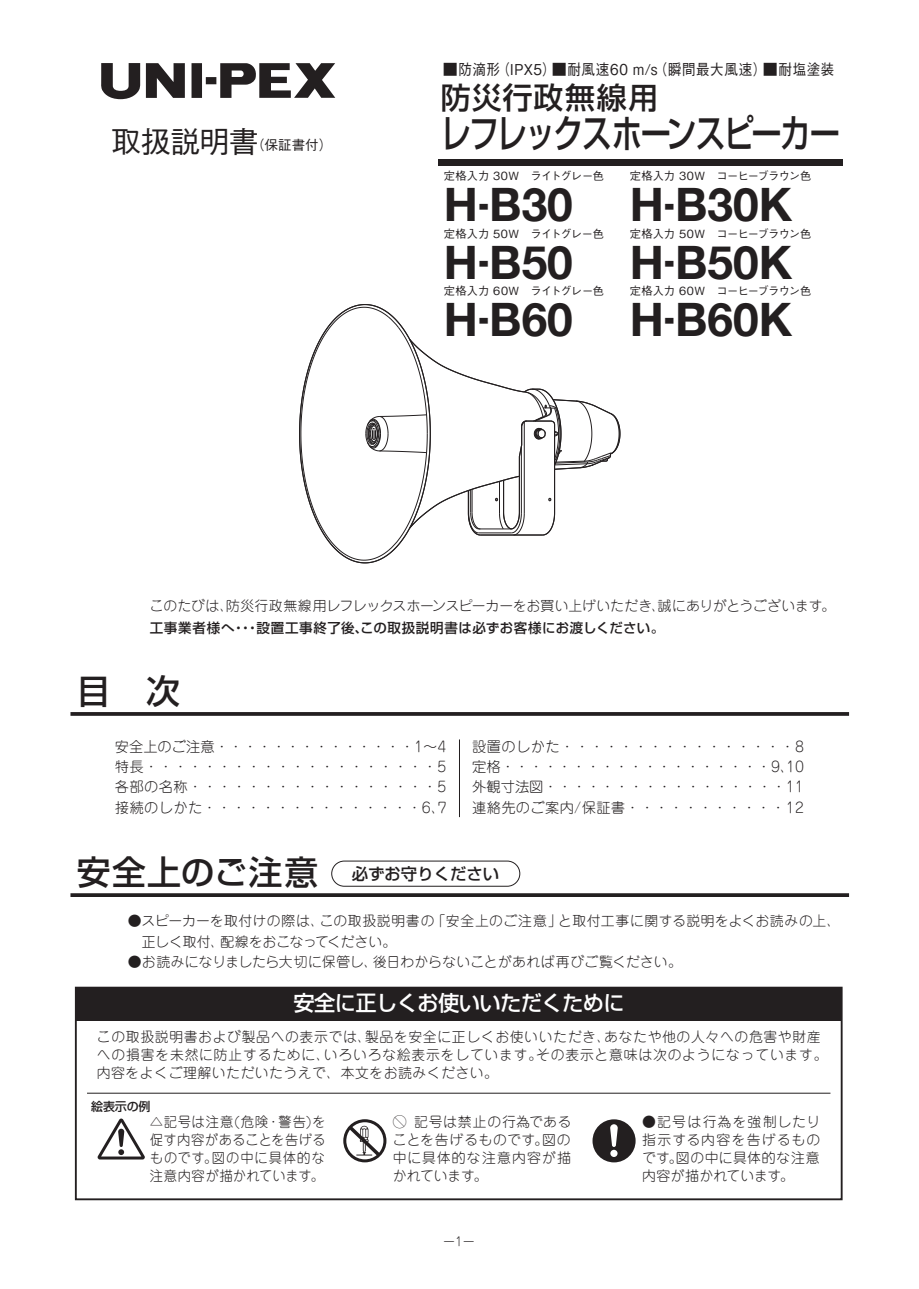
<style>
.page{position:relative;width:919px;height:1289px;background:#fff}
.page>*{position:absolute;margin:0;border:0;box-sizing:border-box;transform-origin:0 0}
.t1{font:700 46.05px "Helvetica Neue";color:#231f20}
.t2{font:500 39px "Shin Go Pro";letter-spacing:-.055em;color:#231f20;scale:.77 1}
.t3{font:500 33.75px "Shin Go Pro";color:#231f20}
.t4{font:500 30px "Shin Go Pro";letter-spacing:.045em;color:#231f20}
.t5{font:500 30px "Gothic BBB Pro";letter-spacing:-.02em;color:#231f20}
.t6{font:500 21.3px "Shin Go Pro";letter-spacing:-.03em;color:#fff}
.t7{font:500 16.35px "Shin Go Pro";color:#231f20}
.t8{font:500 15px "Gothic BBB Pro";letter-spacing:.04em;color:#231f20}
.t9{font:300 14.25px/20.2px "Jun 101 Pro";letter-spacing:.02em;color:#231f20;text-align:justify}
.t10{font:300 13.8px/18px "Jun 101 Pro";letter-spacing:.035em;color:#231f20;text-align:justify}
.t11{font:300 13.8px/18px "Jun 101 Pro";letter-spacing:.035em;color:#231f20;text-align:justify;scale:.96 1}
.t12{font:300 13.8px "Jun 101 Pro";letter-spacing:-.01em;color:#231f20}
.t13{font:300 13.8px "Jun 101 Pro";letter-spacing:.005em;color:#231f20}
.t14{font:500 13.5px "Shin Go Pro";letter-spacing:.04em;color:#231f20}
.t15{font:500 13.5px "Gothic BBB Pro";color:#231f20}
.t16{font:500 12px "Shin Go Pro";letter-spacing:-.015em;color:#231f20}
.t17{font:300 12px "Jun 101 Pro";color:#231f20}
.t18{font:500 11.25px "Gothic BBB Pro";letter-spacing:-.045em;color:#231f20}
.t19{font:500 11.25px "Gothic BBB Pro";letter-spacing:-.025em;color:#231f20}
.s1{font-size:33.75px}
.s2{font-size:10.8px}
</style>
<div class="page">
<svg style="left:101px;top:63px;width:39px;height:36px"></svg>
<svg style="left:146px;top:63px;width:39px;height:35px"></svg>
<svg style="left:191px;top:63px;width:144px;height:35px"></svg>
<hr style="left:70px;top:712px;width:779px;height:3px;background:#231f20">
<hr style="left:459px;top:739px;width:1px;height:78px;background:#231f20">
<div style="left:75px;top:986px;width:767px;height:214px;border:2px solid #231f20"></div>
<div style="left:76px;top:987px;width:765px;height:33px;background:#231f20"></div>
<svg style="left:343px;top:1119px;width:43px;height:43px"></svg>
<svg style="left:592px;top:1119px;width:43px;height:43px"></svg>
<svg style="left:98px;top:1118px;width:47px;height:41px"></svg>
<hr style="left:87px;top:1092px;width:743px;height:1px;background:#231f20">
<div style="left:331px;top:860px;width:189px;height:26px;border:1px solid #231f20;border-radius:13px"></div>
<svg style="left:70px;top:893px;width:779px;height:4px;background:#302c2d"></svg>
<div style="left:438px;top:159px;width:404px;height:7px;background:#231f20"></div>
<svg style="left:299px;top:304px;width:322px;height:260px"></svg>
<h3 class="t5" style="left:111px;top:118px;width:149px">取扱説明書</h3>
<p class="t15" style="left:251px;top:134px;width:82px">（保証書付）</p>
<p class="t8" style="left:443px;top:57px;width:393px">■防滴形（IPX5）■耐風速60 m/s（瞬間最大風速）■耐塩塗装</p>
<h3 class="t4" style="left:440px;top:72px;width:219px">防災行政無線用</h3>
<h2 class="t2" style="left:440px;top:101px;width:520px">レフレックスホーンスピーカー</h2>
<p class="t19" style="left:444px;top:167px;width:162px">定格入力 30W　ライトグレー色</p>
<p class="t18" style="left:629px;top:167px;width:183px">定格入力 30W　コーヒーブラウン色</p>
<h1 class="t1" style="left:444px;top:169px;width:130px">H-B30</h1>
<h1 class="t1" style="left:629px;top:169px;width:164px">H-B30K</h1>
<p class="t19" style="left:444px;top:224px;width:162px">定格入力 50W　ライトグレー色</p>
<p class="t18" style="left:629px;top:224px;width:183px">定格入力 50W　コーヒーブラウン色</p>
<h1 class="t1" style="left:444px;top:226px;width:130px">H-B50</h1>
<h1 class="t1" style="left:629px;top:226px;width:164px">H-B50K</h1>
<p class="t19" style="left:444px;top:282px;width:162px">定格入力 60W　ライトグレー色</p>
<p class="t18" style="left:629px;top:282px;width:183px">定格入力 60W　コーヒーブラウン色</p>
<h1 class="t1" style="left:444px;top:284px;width:130px">H-B60</h1>
<h1 class="t1" style="left:629px;top:284px;width:164px">H-B60K</h1>
<p class="t12" style="left:150px;top:595px;width:680px">このたびは､防災行政無線用レフレックスホーンスピーカーをお買い上げいただき､誠にありがとうございます｡</p>
<p class="t14" style="left:150px;top:616px;width:516px">工事業者様へ・・・設置工事終了後､この取扱説明書は必ずお客様にお渡しください。</p>
<h3 class="t3" style="left:77px;top:663px;width:104px">目　次</h3>
<p class="t9" style="left:115px;top:734px;width:333px">安全上のご注意・・・・・・・・・・・・・・1～4特長・・・・・・・・・・・・・・・・・・・・5各部の名称・・・・・・・・・・・・・・・・・5接続のしかた・・・・・・・・・・・・・・・6、7</p>
<p class="t9" style="left:472px;top:734px;width:333px">設置のしかた・・・・・・・・・・・・・・・・8定格・・・・・・・・・・・・・・・・・・・9、10外観寸法図・・・・・・・・・・・・・・・・・11連絡先のご案内/保証書・・・・・・・・・・・12</p>
<p class="t7" style="left:77px;top:860px;width:424px"><span class="s1">安全上のご注意</span> 必ずお守りください</p>
<p class="t10" style="left:142px;top:909px;width:700px;line-height:20.2px;text-indent:-14px">●スピーカーを取付けの際は、この取扱説明書の「安全上のご注意」と取付工事に関する説明をよくお読みの上、正しく取付、配線をおこなってください。</p>
<p class="t13" style="left:128px;top:950px;width:555px">●お読みになりましたら大切に保管し、後日わからないことがあれば再びご覧ください。</p>
<h3 class="t6" style="left:293px;top:985px;width:333px">安全に正しくお使いいただくために</h3>
<p class="t10" style="left:97px;top:1025px;width:725px">この取扱説明書および製品への表示では､製品を安全に正しくお使いいただき､あなたや他の人々への危害や財産への損害を未然に防止するために､いろいろな絵表示をしています｡その表示と意味は次のようになっています｡内容をよくご理解いただいたうえで、本文をお読みください｡</p>
<p class="t16" style="left:91px;top:1096px;width:61px">絵表示の例</p>
<p class="t11" style="left:150px;top:1111px;width:185px">△記号は注意(危険・警告)を促す内容があることを告げるものです｡図の中に具体的な注意内容が描かれています｡</p>
<p class="t10" style="left:393px;top:1111px;width:180px">◯<span class="s2">＼</span> 記号は禁止の行為であることを告げるものです｡図の中に具体的な注意内容が描かれています。</p>
<p class="t10" style="left:642px;top:1111px;width:180px">●記号は行為を強制したり指示する内容を告げるものです｡図の中に具体的な注意内容が描かれています。</p>
<p class="t17" style="left:443px;top:1231px;width:33px">ー1ー</p>
</div>
